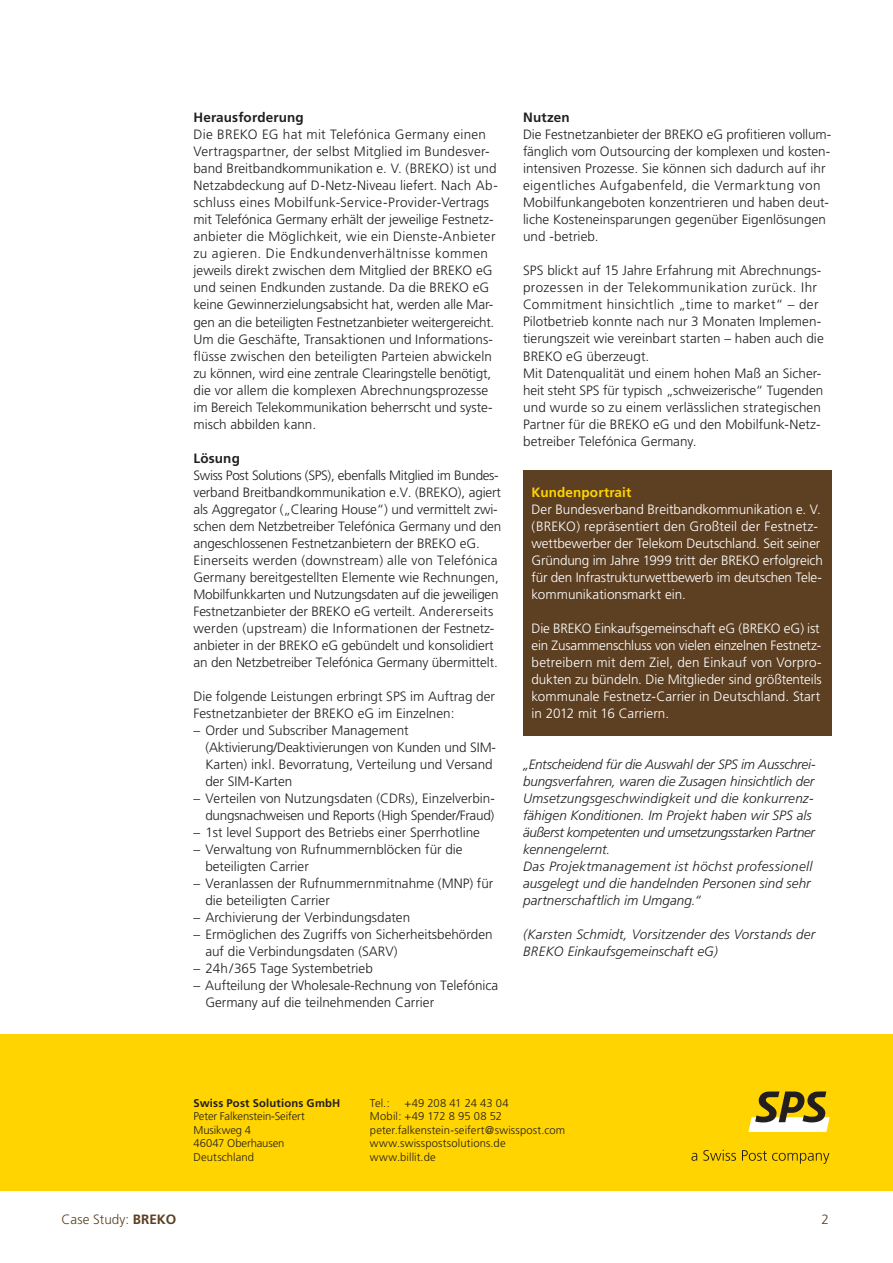
<style>
.page{position:relative;width:893px;height:1263px;background:#fff}
.page>*{position:absolute;margin:0;border:0;box-sizing:border-box;transform-origin:0 0}
.t1{font:300 13.5px/17px "Frutiger";color:#231f20}
.t2{font:300 13.5px/17px "Frutiger";letter-spacing:-.005em;color:#fff}
.t3{font:italic 300 13.5px/17px "Frutiger";color:#231f20}
.t4{font:700 13.5px "Frutiger";letter-spacing:.01em;color:#231f20}
.t5{font:300 13.5px "Frutiger";color:#5d3f22}
.t6{font:700 13.5px "Frutiger";letter-spacing:.01em;color:#ffd400}
.t7{font:300 11.25px/13.5px "Frutiger";letter-spacing:.005em;color:#231f20}
.t8{font:700 11.25px "Frutiger";letter-spacing:.015em;color:#231f20}
.s1{font-weight:700}
</style>
<div class="page">
<div style="left:0;top:1034px;width:893px;height:157px;background:#ffd400"></div>
<svg style="left:748px;top:1091px;width:82px;height:41px"></svg>
<svg style="left:691px;top:1153px;width:6px;height:8px"></svg>
<svg style="left:703px;top:1150px;width:33px;height:11px"></svg>
<svg style="left:742px;top:1150px;width:87px;height:14px"></svg>
<div style="left:523px;top:470px;width:308px;height:266px;background:#5d3f22"></div>
<p class="t4" style="left:193px;top:112px;width:112px">Herausforderung</p>
<p class="t1" style="left:193px;top:127px;width:306px">Die BREKO EG hat mit Telefónica Germany einen Vertragspartner, der selbst Mitglied im Bundesver&shy;band Breitbandkommunikation e. V. (BREKO) ist und Netzabdeckung auf D-Netz-Niveau liefert. Nach Ab&shy;schluss eines Mobilfunk-Service-Provider-Vertrags mit Telefónica Germany erhält der jeweilige Festnetz&shy;anbieter die Möglichkeit, wie ein Dienste-Anbieter zu agieren. Die Endkundenverhältnisse kommen jeweils direkt zwischen dem Mitglied der BREKO eG und seinen Endkunden zustande. Da die BREKO eG keine Gewinnerzielungsabsicht hat, werden alle Mar&shy;gen an die beteiligten Festnetzanbieter weitergereicht.<br>Um die Geschäfte, Transaktionen und Informations&shy;flüsse zwischen den beteiligten Parteien abwickeln zu können, wird eine zentrale Clearingstelle benötigt, die vor allem die komplexen Abrechnungsprozesse im Bereich Telekommunikation beherrscht und syste&shy;misch abbilden kann.</p>
<p class="t4" style="left:193px;top:452px;width:48px">Lösung</p>
<p class="t1" style="left:193px;top:467px;width:309px">Swiss Post Solutions (SPS), ebenfalls Mitglied im Bundes&shy;verband Breitbandkommunikation e.V. (BREKO), agiert als Aggregator („Clearing House“) und vermittelt zwi&shy;schen dem Netzbetreiber Telefónica Germany und den angeschlossenen Festnetzanbietern der BREKO eG.<br>Einerseits werden (downstream) alle von Telefónica Germany bereitgestellten Elemente wie Rechnungen, Mobilfunkkarten und Nutzungsdaten auf die jeweiligen Festnetzanbieter der BREKO eG verteilt. Andererseits werden (upstream) die Informationen der Festnetz&shy;anbieter in der BREKO eG gebündelt und konsolidiert an den Netzbetreiber Telefónica Germany übermittelt.</p>
<p class="t1" style="left:193px;top:689px;width:303px">Die folgende Leistungen erbringt SPS im Auftrag der<br>Festnetzanbieter der BREKO eG im Einzelnen:</p>
<p class="t1" style="left:205px;top:723px;width:292px;text-indent:-12px">– Order und Subscriber Management (Aktivierung/Deaktivierungen von Kunden und SIM-Karten) inkl. Bevorratung, Verteilung und Versand der SIM-Karten</p>
<p class="t1" style="left:193px;top:791px;width:303px;text-align:right">– Verteilen von Nutzungsdaten (CDRs), Einzelverbin&shy;dungsnachweisen und Reports (High Spender/Fraud)</p>
<p class="t1" style="left:193px;top:825px;width:288px">– 1st level Support des Betriebs einer Sperrhotline</p>
<p class="t1" style="left:205px;top:842px;width:259px;text-indent:-12px">– Verwaltung von Rufnummernblöcken für die beteiligten Carrier</p>
<p class="t1" style="left:205px;top:876px;width:290px;text-indent:-12px">– Veranlassen der Rufnummernmitnahme (MNP) für die beteiligten Carrier</p>
<p class="t1" style="left:193px;top:910px;width:218px">– Archivierung der Verbindungsdaten</p>
<p class="t1" style="left:205px;top:927px;width:289px;text-indent:-12px">– Ermöglichen des Zugriffs von Sicherheitsbehörden auf die Verbindungsdaten (SARV)</p>
<p class="t1" style="left:193px;top:961px;width:181px">– 24h/365 Tage Systembetrieb</p>
<p class="t1" style="left:205px;top:978px;width:294px;text-indent:-12px">– Aufteilung der Wholesale-Rechnung von Telefónica<br>Germany auf die teilnehmenden Carrier</p>
<p class="t4" style="left:523px;top:112px;width:48px">Nutzen</p>
<p class="t1" style="left:523px;top:127px;width:310px">Die Festnetzanbieter der BREKO eG profitieren vollum&shy;fänglich vom Outsourcing der komplexen und kosten&shy;intensiven Prozesse. Sie können sich dadurch auf ihr eigentliches Aufgabenfeld, die Vermarktung von Mobilfunkangeboten konzentrieren und haben deut&shy;liche Kosteneinsparungen gegenüber Eigenlösungen und -betrieb.</p>
<p class="t1" style="left:523px;top:263px;width:302px">SPS blickt auf 15 Jahre Erfahrung mit Abrechnungs&shy;prozessen in der Telekommunikation zurück. Ihr Commitment hinsichtlich „time to market“ – der Pilotbetrieb konnte nach nur 3 Monaten Implemen&shy;tierungszeit wie vereinbart starten – haben auch die BREKO eG überzeugt.<br>Mit Datenqualität und einem hohen Maß an Sicher&shy;heit steht SPS für typisch „schweizerische“ Tugenden und wurde so zu einem verlässlichen strategischen Partner für die BREKO eG und den Mobilfunk-Netz&shy;betreiber Telefónica Germany.</p>
<p class="t6" style="left:531px;top:487px;width:101px">Kundenportrait</p>
<p class="t2" style="left:531px;top:502px;width:293px">Der Bundesverband Breitbandkommunikation e. V. (BREKO) repräsentiert den Großteil der Festnetz&shy;wettbewerber der Telekom Deutschland. Seit seiner Gründung im Jahre 1999 tritt der BREKO erfolgreich für den Infrastrukturwettbewerb im deutschen Tele&shy;kommunikationsmarkt ein.</p>
<p class="t2" style="left:531px;top:621px;width:292px">Die BREKO Einkaufsgemeinschaft eG (BREKO eG) ist ein Zusammenschluss von vielen einzelnen Festnetz&shy;betreibern mit dem Ziel, den Einkauf von Vorpro&shy;dukten zu bündeln. Die Mitglieder sind größtenteils kommunale Festnetz-Carrier in Deutschland. Start in 2012 mit 16 Carriern.</p>
<p class="t3" style="left:523px;top:757px;width:294px">„Entscheidend für die Auswahl der SPS im Ausschrei&shy;bungsverfahren, waren die Zusagen hinsichtlich der Umsetzungsgeschwindigkeit und die konkurrenz&shy;fähigen Konditionen. Im Projekt haben wir SPS als äußerst kompetenten und umsetzungsstarken Partner kennengelernt.<br>Das Projektmanagement ist höchst professionell ausgelegt und die handelnden Personen sind sehr partnerschaftlich im Umgang.“</p>
<p class="t3" style="left:523px;top:927px;width:294px">(Karsten Schmidt, Vorsitzender des Vorstands der<br>BREKO Einkaufsgemeinschaft eG)</p>
<p class="t8" style="left:193px;top:1098px;width:148px">Swiss Post Solutions GmbH</p>
<p class="t7" style="left:193px;top:1110px;width:113px">Peter Falkenstein-Seifert<br>Musikweg 4<br>46047 Oberhausen<br>Deutschland</p>
<p class="t7" style="left:370px;top:1097px;width:21px">Tel.:</p>
<p class="t7" style="left:370px;top:1097px;width:197px;text-indent:34px">+49 208 41 24 43 04<br>Mobil: +49 172 8 95 08 52 peter.falkenstein-seifert@swisspost.com www.swisspostsolutions.de www.billit.de</p>
<p class="t5" style="left:62px;top:1214px;width:116px">Case Study: <span class="s1">BREKO</span></p>
<p class="t5" style="left:821px;top:1214px;width:9px">2</p>
</div>
